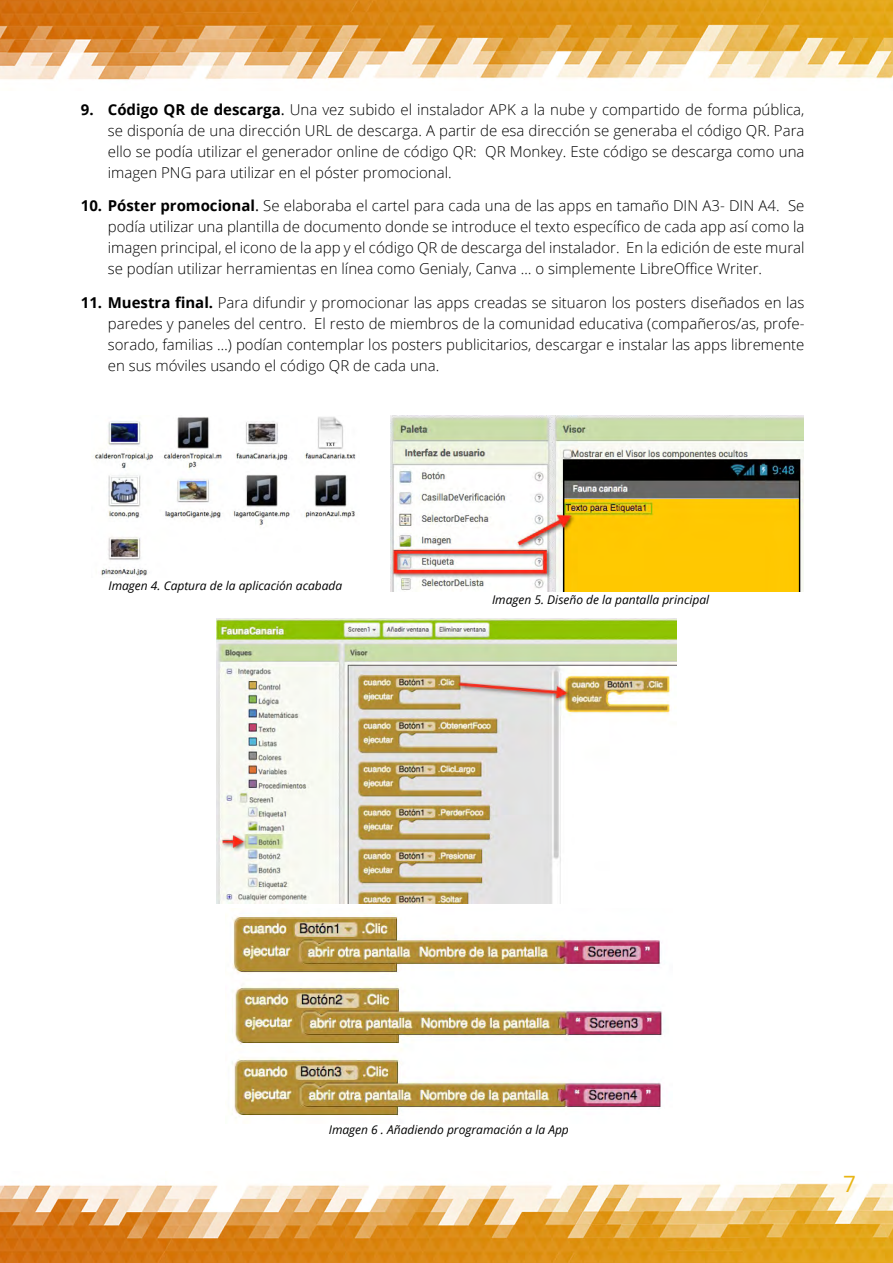
<style>
.page{position:relative;width:893px;height:1263px;background:#fff}
.page>*{position:absolute;margin:0;border:0;box-sizing:border-box;transform-origin:0 0}
.t1{font:22.5px "Open Sans";color:#e8b514}
.t2{font:300 15px/21px "Open Sans";color:#000;text-align:justify}
.t3{font:italic 12px "Open Sans";color:#000}
.s1{font-weight:700}
.s2{font-weight:400}
</style>
<div class="page">
<img style="left:0;top:1183px;width:893px;height:80px">
<img style="left:0;top:0;width:893px;height:80px">
<img style="left:94px;top:417px;width:262px;height:160px">
<img style="left:390px;top:416px;width:413px;height:175px">
<img style="left:217px;top:619px;width:459px;height:284px">
<img style="left:232px;top:915px;width:433px;height:201px">
<p class="t2" style="left:108px;top:98px;width:698px;text-indent:-27px"><span class="s1">9. Código QR de descarga</span><span class="s2">.</span> Una vez subido el instalador APK a la nube y compartido de forma pública, se disponía de una dirección URL de descarga. A partir de esa dirección se generaba el código QR. Para ello se podía utilizar el generador online de código QR: QR Monkey. Este código se descarga como una imagen PNG para utilizar en el póster promocional.</p>
<p class="t2" style="left:108px;top:195px;width:698px;text-indent:-27px"><span class="s1">10. Póster promocional</span><span class="s2">.</span> Se elaboraba el cartel para cada una de las apps en tamaño DIN A3- DIN A4. Se podía utilizar una plantilla de documento donde se introduce el texto específico de cada app así como la imagen principal, el icono de la app y el código QR de descarga del instalador. En la edición de este mural se podían utilizar herramientas en línea como Genialy, Canva … o simplemente LibreOffice Writer.</p>
<p class="t2" style="left:108px;top:292px;width:698px;text-indent:-27px"><span class="s1">11. Muestra final.</span> Para difundir y promocionar las apps creadas se situaron los posters diseñados en las paredes y paneles del centro. El resto de miembros de la comunidad educativa (compañeros/as, profe&shy;sorado, familias …) podían contemplar los posters publicitarios, descargar e instalar las apps libremente en sus móviles usando el código QR de cada una.</p>
<p class="t3" style="left:108px;top:577px;width:235px">Imagen 4. Captura de la aplicación acabada</p>
<p class="t3" style="left:492px;top:591px;width:219px">Imagen 5. Diseño de la pantalla principal</p>
<p class="t3" style="left:329px;top:1122px;width:242px">Imagen 6 . Añadiendo programación a la App</p>
<h1 class="t1" style="left:843px;top:1168px;width:14px">7</h1>
</div>
